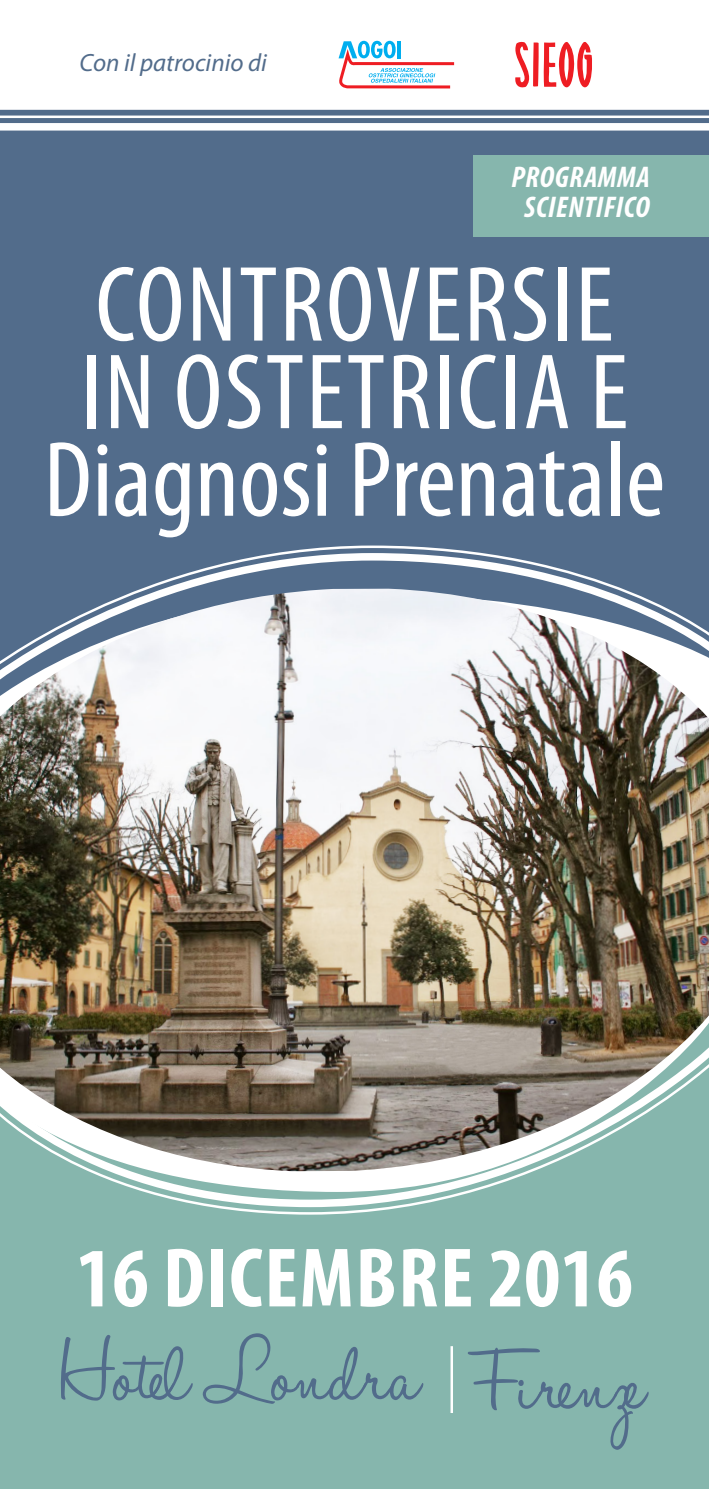
<style>
.page{position:relative;width:709px;height:1489px;background:#fff}
.page>*{position:absolute;margin:0;border:0;box-sizing:border-box;transform-origin:0 0}
.t1{font:condensed 108.25px "Myriad Pro";letter-spacing:.02em;color:#fff}
.t2{font:condensed 108.25px "Myriad Pro";color:#fff}
.t3{font:100px "Halo Handletter";color:#526c8b}
.t4{font:700 condensed 85px "Myriad Pro";letter-spacing:.02em;color:#fff}
.t5{font:italic 700 condensed 30px "Myriad Pro";letter-spacing:.02em;color:#fff}
.t6{font:italic 25px "Myriad Pro";color:#526c8b}
</style>
<div class="page">
<div style="left:0;top:110px;width:709px;height:434px;background:#526c8b"></div>
<hr style="left:0;top:115px;width:709px;height:3px;background:#fff">
<div style="left:0;top:123px;width:709px;height:7px;background:#fff"></div>
<div style="left:0;top:1215px;width:709px;height:273px;background:#86b6ad"></div>
<div style="left:473px;top:156px;width:236px;height:81px;background:#86b6ad"></div>
<svg style="left:515px;top:41px;width:77px;height:47px"></svg>
<svg style="left:338px;top:41px;width:116px;height:47px"></svg>
<hr style="left:450px;top:1345px;width:3px;height:67px;background:#fff">
<img style="left:0;top:694px;width:709px;height:342px">
<svg style="left:0;top:544px;width:709px;height:5px;background:#5f7794"></svg>
<svg style="left:0;top:549px;width:709px;height:145px"></svg>
<svg style="left:0;top:1210px;width:709px;height:5px;background:#91bcb4"></svg>
<svg style="left:0;top:1036px;width:709px;height:174px"></svg>
<p class="t6" style="left:79px;top:47px;width:189px">Con il patrocinio di</p>
<p class="t5" style="left:511px;top:159px;width:140px">PROGRAMMA</p>
<p class="t5" style="left:524px;top:189px;width:127px">SCIENTIFICO</p>
<p class="t1" style="left:95px;top:239px;width:520px">CONTROVERSIE</p>
<p class="t1" style="left:81px;top:327px;width:549px">IN OSTETRICIA E</p>
<p class="t2" style="left:44px;top:414px;width:623px">Diagnosi Prenatale</p>
<p class="t4" style="left:76px;top:1224px;width:558px">16 DICEMBRE 2016</p>
<p class="t3" style="left:60px;top:1320px;width:361px">Hotel Londra</p>
<p class="t3" style="left:472px;top:1328px;width:174px">Firenze</p>
</div>
